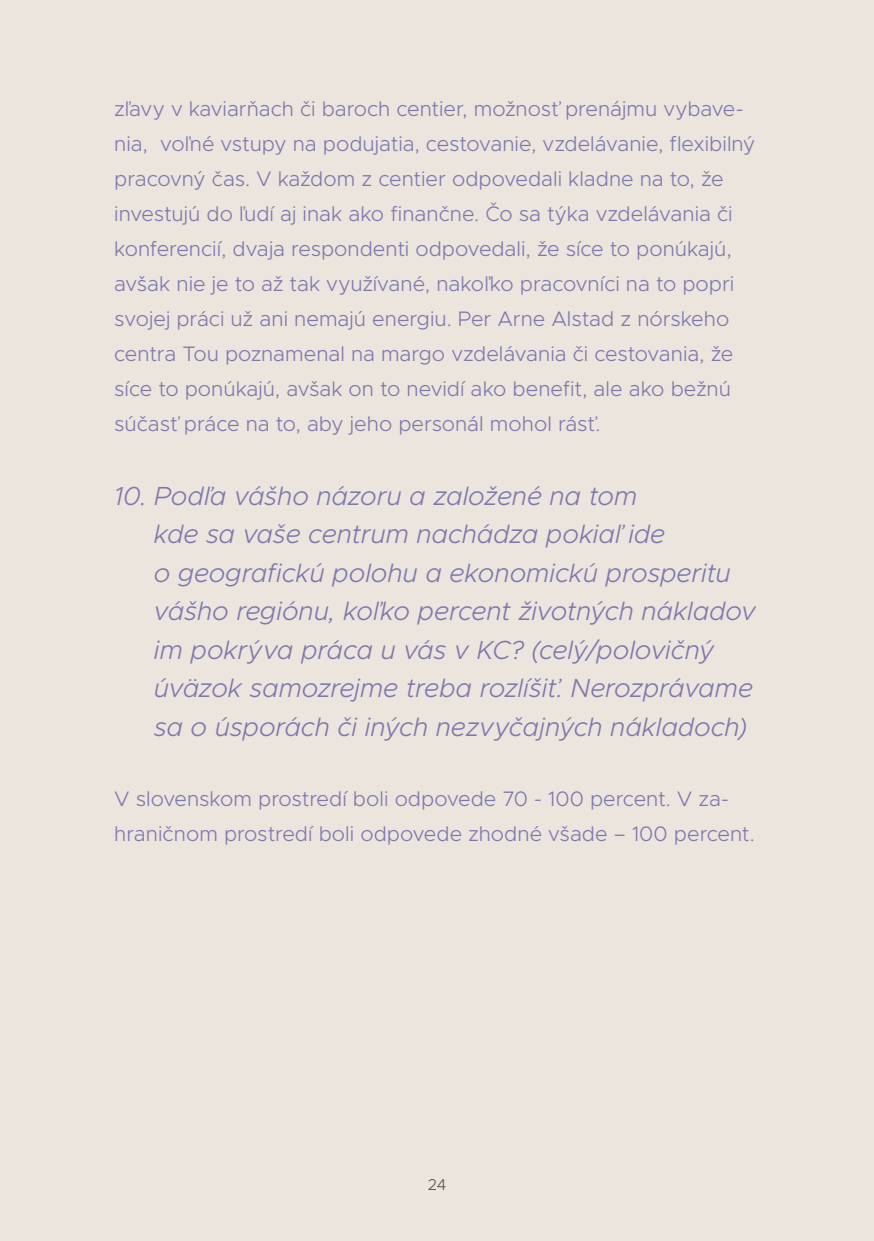
<style>
.page{position:relative;width:874px;height:1241px;background:#fff}
.page>*{position:absolute;margin:0;border:0;box-sizing:border-box;transform-origin:0 0}
.t1{font:italic 300 26.25px/38.5px "Metropolis";letter-spacing:-.005em;color:#7c77ad}
.t2{font:300 21px/35px "Metropolis";color:#7c77ad}
.t3{font:300 15.75px "Metropolis";color:#000}
</style>
<div class="page">
<div style="left:0;top:0;width:873px;height:1240px;background:#ebe5dd"></div>
<p class="t2" style="left:114px;top:91px;width:642px">zľavy v kaviarňach či baroch centier, možnosť prenájmu vybave&shy;nia, voľné vstupy na podujatia, cestovanie, vzdelávanie, flexibilný pracovný čas. V každom z centier odpovedali kladne na to, že investujú do ľudí aj inak ako finančne. Čo sa týka vzdelávania či konferencií, dvaja respondenti odpovedali, že síce to ponúkajú, avšak nie je to až tak využívané, nakoľko pracovníci na to popri svojej práci už ani nemajú energiu. Per Arne Alstad z nórskeho centra Tou poznamenal na margo vzdelávania či cestovania, že síce to ponúkajú, avšak on to nevidí ako benefit, ale ako bežnú súčasť práce na to, aby jeho personál mohol rásť.</p>
<p class="t1" style="left:154px;top:476px;width:603px;text-indent:-40px">10. Podľa vášho názoru a založené na tom<br>kde sa vaše centrum nachádza pokiaľ ide<br>o geografickú polohu a ekonomickú prosperitu vášho regiónu, koľko percent životných nákladov im pokrýva práca u vás v KC? (celý/polovičný úväzok samozrejme treba rozlíšiť. Nerozprávame sa o úsporách či iných nezvyčajných nákladoch)</p>
<p class="t2" style="left:114px;top:781px;width:641px">V slovenskom prostredí boli odpovede 70 - 100 percent. V za&shy;hraničnom prostredí boli odpovede zhodné všade – 100 percent.</p>
<p class="t3" style="left:427px;top:1174px;width:20px">24</p>
</div>
